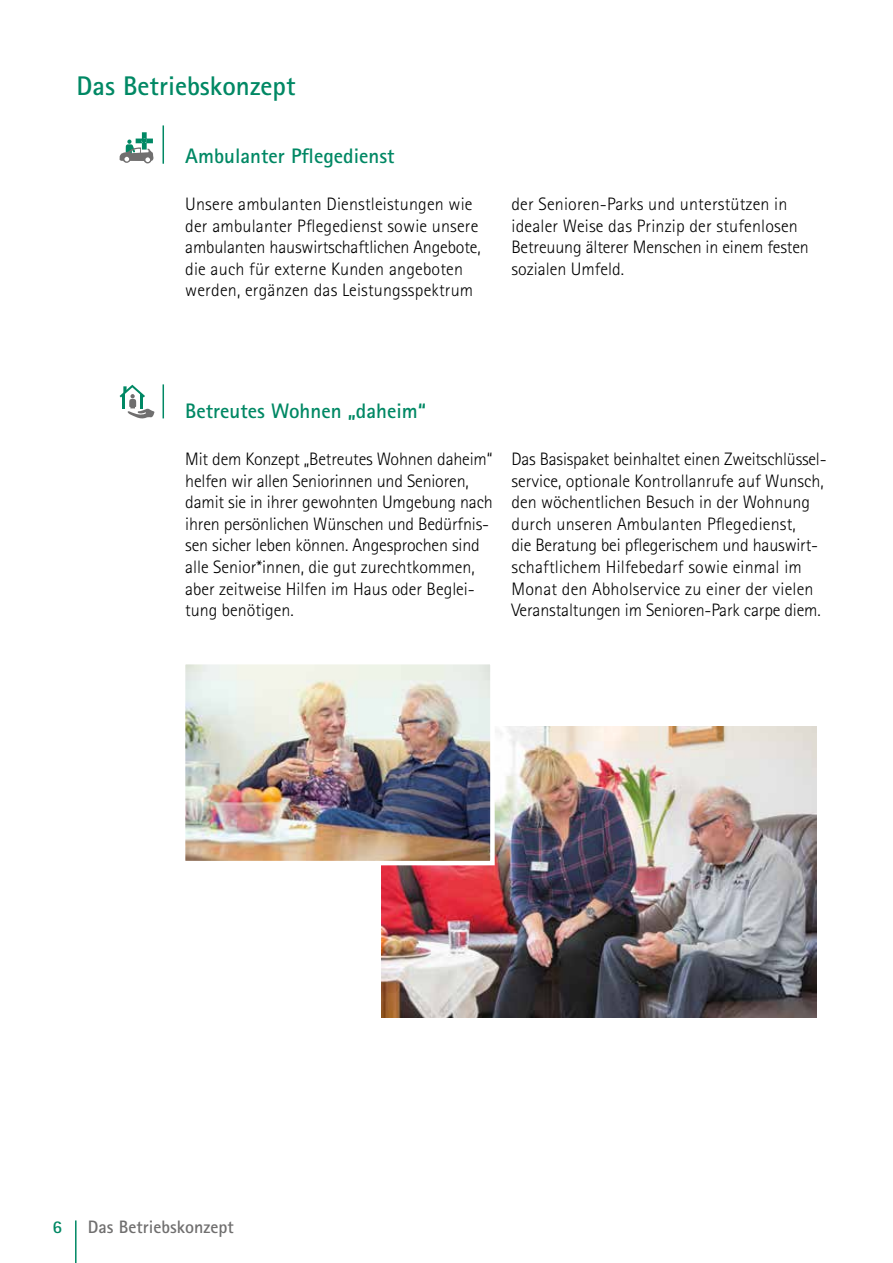
<style>
.page{position:relative;width:893px;height:1263px;background:#fff}
.page>*{position:absolute;margin:0;border:0;box-sizing:border-box;transform-origin:0 0}
.t1{font:700 27px "Rotis Sans Serif Std";color:#008864}
.t2{font:700 21px "Rotis Sans Serif Std";color:#008864}
.t3{font:300 18px/21.6px "Rotis Sans Serif Std";color:#000}
.t4{font:700 18px "Rotis Sans Serif Std";color:#706f6f}
.t5{font:700 18px "Rotis Sans Serif Std";color:#008864}
</style>
<div class="page">
<hr style="left:75px;top:1220px;width:2px;height:43px;background:#008864">
<svg style="left:120px;top:385px;width:34px;height:33px"></svg>
<hr style="left:163px;top:384px;width:1px;height:34px;background:#008864">
<img style="left:381px;top:726px;width:435px;height:291px">
<img style="left:185px;top:664px;width:312px;height:203px">
<hr style="left:163px;top:125px;width:1px;height:39px;background:#008864">
<svg style="left:120px;top:132px;width:33px;height:31px"></svg>
<h1 class="t1" style="left:77px;top:69px;width:220px">Das Betriebskonzept</h1>
<p class="t2" style="left:185px;top:143px;width:211px">Ambulanter Pflegedienst</p>
<p class="t3" style="left:185px;top:193px;width:297px">Unsere ambulanten Dienstleistungen wie der ambulanter Pflegedienst sowie unsere ambulanten hauswirtschaftlichen Angebote, die auch für externe Kunden angeboten werden, ergänzen das Leistungsspektrum</p>
<p class="t3" style="left:511px;top:193px;width:299px">der Senioren-Parks und unterstützen in idealer Weise das Prinzip der stufenlosen Betreuung älterer Menschen in einem festen sozialen Umfeld.</p>
<p class="t2" style="left:185px;top:398px;width:242px">Betreutes Wohnen „daheim“</p>
<p class="t3" style="left:185px;top:448px;width:309px">Mit dem Konzept „Betreutes Wohnen daheim“ helfen wir allen Seniorinnen und Senioren, damit sie in ihrer gewohnten Umgebung nach ihren persönlichen Wünschen und Bedürfnis&shy;sen sicher leben können. Angesprochen sind alle Senior*innen, die gut zurechtkommen, aber zeitweise Hilfen im Haus oder Beglei&shy;tung benötigen.</p>
<p class="t3" style="left:511px;top:448px;width:317px">Das Basispaket beinhaltet einen Zweitschlüssel&shy;service, optionale Kontrollanrufe auf Wunsch, den wöchentlichen Besuch in der Wohnung durch unseren Ambulanten Pflegedienst,<br>die Beratung bei pflegerischem und hauswirt&shy;schaftlichem Hilfebedarf sowie einmal im Monat den Abholservice zu einer der vielen Veranstaltungen im Senioren-Park carpe diem.</p>
<p class="t5" style="left:53px;top:1215px;width:11px">6</p>
<p class="t4" style="left:88px;top:1215px;width:147px">Das Betriebskonzept</p>
</div>
